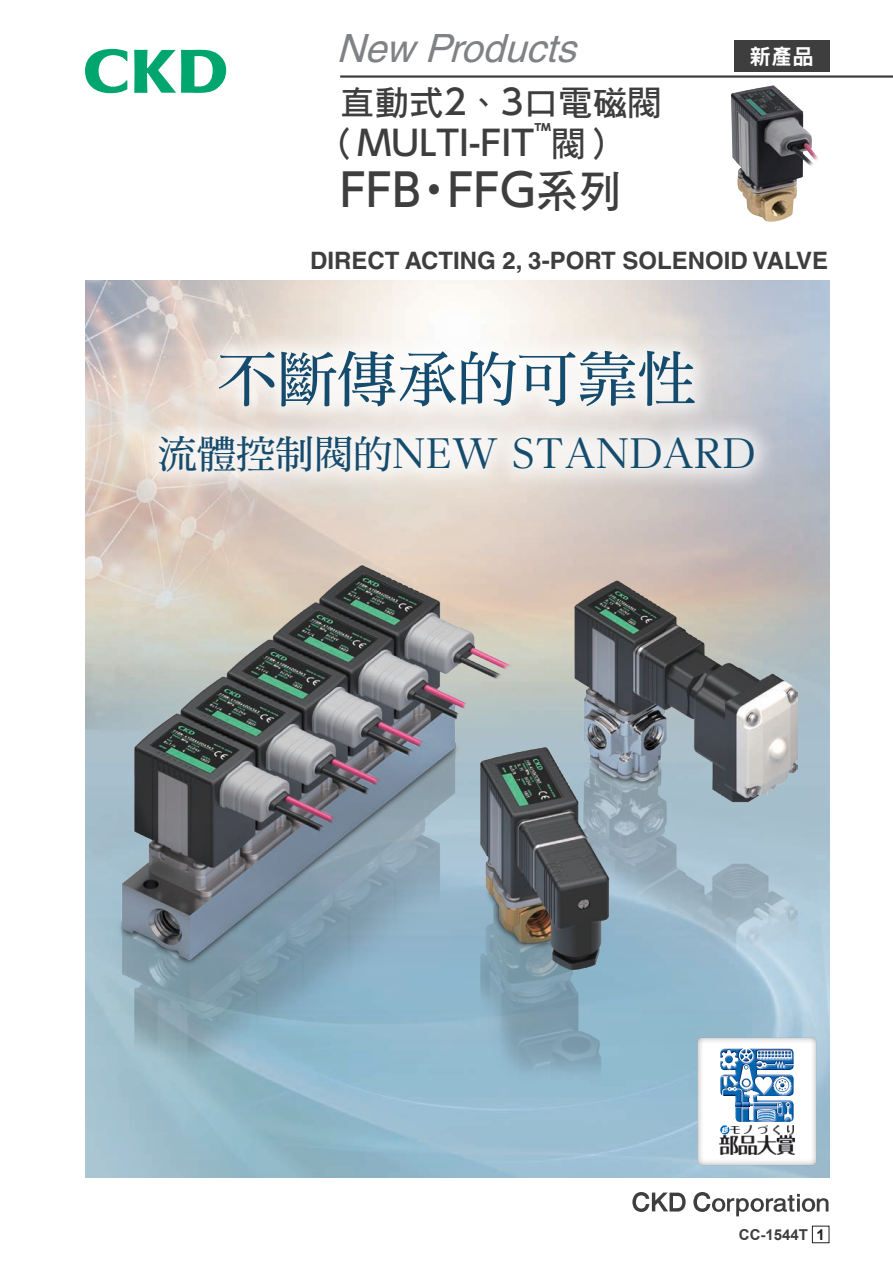
<style>
.page{position:relative;width:893px;height:1263px;background:#fff}
.page>*{position:absolute;margin:0;border:0;box-sizing:border-box;transform-origin:0 0}
.Body_text02{font:60px "DF Ming Std W7";color:#154c6e}
.Surface_ProductsName{font:500 45px "UD Shin Go Pro";color:#3e3e3f;scale:.95 1}
.Body_text02-2{font:500 39px "Reim Pro";color:#154c6e}
.t1{font:italic 39px "Helvetica LT Std";color:#808285}
.Surface_ProductsName-2{font:34.5px "DF Hei Std W7";color:#3e3e3f}
.Surface_ProductsName-3{font:500 34.5px "UD Shin Go Pro";color:#3e3e3f}
.Surface_ProductsName-4{font:700 24px "Helvetica LT Std";color:#3e3e3f}
.t2{font:21.3px "DF Hei Std W9";color:#fff}
.Surface_ProductsName-5{font:500 20.1px "UD Shin Go Pro";color:#3e3e3f}
.Surface_CatalogNo{font:700 15px "Arial";color:#3e3e3f}
.Surface_CatalogNo-2{font:700 15px "Arial";color:#231f20}
.s1{font-family:"UD Shin Go Pro";font-weight:500}
.s2{font-family:"DF Hei Std W7";font-weight:400}
.s3{font-family:"Shin Go Pro";font-weight:300}
.s4{font-family:"DF Ming Std W7";font-weight:400}
</style>
<div class="page">
<img style="left:85px;top:281px;width:744px;height:897px">
<img style="left:117px;top:566px;width:681px;height:520px">
<svg style="left:85px;top:49px;width:42px;height:44px"></svg>
<svg style="left:134px;top:50px;width:92px;height:43px"></svg>
<hr style="left:340px;top:75px;width:553px;height:3px;background:#3e3e3f">
<div style="left:734px;top:40px;width:95px;height:32px;background:#3e3e3f"></div>
<svg style="left:632px;top:1192px;width:54px;height:20px"></svg>
<svg style="left:693px;top:1192px;width:135px;height:24px"></svg>
<div style="left:812px;top:1226px;width:17px;height:17px;border:1px solid #231f20"></div>
<div style="left:135px;top:327px;width:643px;height:168px;background:#fff;opacity:.75"></div>
<img style="left:731px;top:85px;width:87px;height:137px">
<div style="left:684px;top:1028px;width:144px;height:138px;background:#231f20;opacity:.5"></div>
<img style="left:720px;top:1048px;width:74px;height:74px">
<img style="left:735px;top:1119px;width:6px;height:3px">
<img style="left:722px;top:1089px;width:19px;height:13px">
<svg style="left:735px;top:1103px;width:55px;height:16px"></svg>
<img style="left:775px;top:1078px;width:14px;height:14px">
<svg style="left:742px;top:1078px;width:9px;height:9px"></svg>
<svg style="left:740px;top:1049px;width:12px;height:20px"></svg>
<svg style="left:725px;top:1055px;width:8px;height:8px"></svg>
<svg style="left:758px;top:1051px;width:33px;height:6px"></svg>
<svg style="left:720px;top:1125px;width:19px;height:9px"></svg>
<img style="left:719px;top:1135px;width:75px;height:19px">
<svg style="left:745px;top:1126px;width:7px;height:8px"></svg>
<svg style="left:773px;top:1125px;width:6px;height:9px"></svg>
<svg style="left:787px;top:1125px;width:7px;height:9px"></svg>
<svg style="left:758px;top:1125px;width:9px;height:8px"></svg>
<svg style="left:775px;top:1080px;width:11px;height:10px"></svg>
<h3 class="t1" style="left:336px;top:26px;width:253px">New Products</h3>
<p class="t2" style="left:750px;top:45px;width:66px">新產品</p>
<p class="Surface_ProductsName-2" style="left:340px;top:84px;width:323px">直動式<span class="s1">2</span>、<span class="s1">3</span>口電磁閥</p>
<p class="Surface_ProductsName-3" style="left:323px;top:115px;width:213px"><span class="s2">（</span>MULTI-FIT</p>
<p class="Surface_ProductsName-5" style="left:534px;top:116px;width:19px">™</p>
<p class="Surface_ProductsName-2" style="left:551px;top:125px;width:70px">閥）</p>
<p class="Surface_ProductsName" style="left:340px;top:153px;width:297px">FFB<span class="s3">•</span>FFG<span class="s2">系列</span></p>
<p class="Surface_ProductsName-4" style="left:310px;top:246px;width:519px">DIRECT ACTING 2, 3-PORT SOLENOID VALVE</p>
<p class="Body_text02" style="left:217px;top:346px;width:481px">不斷傳承的可靠性</p>
<p class="Body_text02-2" style="left:158px;top:421px;width:599px"><span class="s4">流體控制閥的</span>NEW STANDARD</p>
<p class="Surface_CatalogNo" style="left:739px;top:1225px;width:71px">CC-1544T</p>
<p class="Surface_CatalogNo-2" style="left:816px;top:1225px;width:10px">1</p>
</div>
